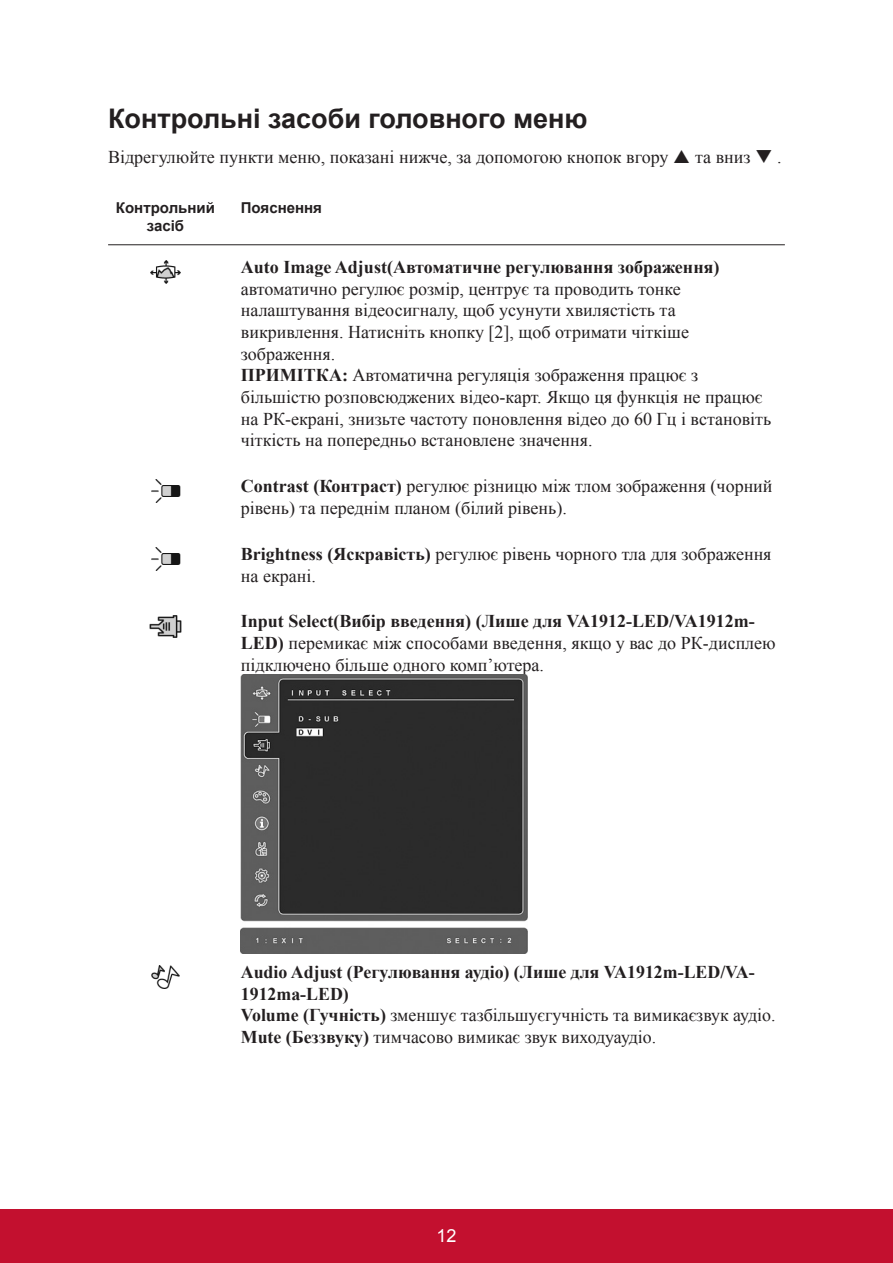
<style>
.page{position:relative;width:893px;height:1263px;background:#fff}
.page>*{position:absolute;margin:0;border:0;box-sizing:border-box;transform-origin:0 0}
.t1{font:700 27px "Arial";color:#231f20}
.t2{font:18px/21.6px "Times New Roman";color:#231f20}
.t3{font:700 18px/21.6px "Times New Roman";color:#231f20}
.t4{font:18px "Arial";color:#fff}
.t5{font:700 15px/18px "Arial";color:#231f20;text-align:center}
.s1{font-weight:700}
.s2{font-weight:400}
</style>
<div class="page">
<div style="left:0;top:1210px;width:892px;height:53px;background:#c3102f"></div>
<img style="left:150px;top:261px;width:31px;height:22px">
<img style="left:151px;top:480px;width:30px;height:22px">
<img style="left:151px;top:547px;width:30px;height:23px">
<img style="left:149px;top:615px;width:33px;height:23px">
<img style="left:241px;top:674px;width:286px;height:280px">
<img style="left:151px;top:966px;width:29px;height:22px">
<hr style="left:108px;top:244px;width:676px;height:1px;background:#231f20">
<h1 class="t1" style="left:108px;top:100px;width:480px">Контрольні засоби головного меню</h1>
<p class="t2" style="left:108px;top:146px;width:561px">Відрегулюйте пункти меню, показані нижче, за допомогою кнопок вгору</p>
<p class="t2" style="left:694px;top:146px;width:88px">та вниз ❑ .</p>
<p class="t5" style="left:116px;top:199px;width:100px">Контрольний засіб</p>
<p class="t5" style="left:241px;top:199px;width:83px">Пояснення</p>
<p class="t3" style="left:241px;top:256px;width:480px">Auto Image Adjust(Автоматичне регулювання зображення)</p>
<p class="t2" style="left:241px;top:278px;width:531px">автоматично регулює розмір, центрує та проводить тонке налаштування відеосигналу, щоб усунути хвилястість та викривлення. Натисніть кнопку [2], щоб отримати чіткіше зображення.<br><span class="s1">ПРИМІТКА:</span> Автоматична регуляція зображення працює з більшістю розповсюджених відео-карт. Якщо ця функція не працює на РК-екрані, знизьте частоту поновлення відео до 60 Гц і встановіть чіткість на попередньо встановлене значення.</p>
<p class="t2" style="left:241px;top:475px;width:533px"><span class="s1">Contrast (Контраст)</span> регулює різницю між тлом зображення (чорний рівень) та переднім планом (білий рівень).</p>
<p class="t2" style="left:241px;top:543px;width:532px"><span class="s1">Brightness (Яскравість)</span> регулює рівень чорного тла для зображення на екрані.</p>
<p class="t2" style="left:241px;top:610px;width:536px"><span class="s1">Input Select(Вибір введення) (Лише для VA1912-LED/VA1912m-<br>LED)</span> перемикає між способами введення, якщо у вас до РК-дисплею підключено більше одного комп’ютера.</p>
<p class="t3" style="left:241px;top:960px;width:536px">Audio Adjust (Регулювання аудіо) (Лише для VA1912m-LED/VA-1912ma-LED)<br>Volume (Гучність) <span class="s2">зменшує тазбільшуєгучність та вимикаєзвук аудіо.<br></span>Mute (Беззвуку) <span class="s2">тимчасово вимикає звук виходуаудіо.</span></p>
<p class="t4" style="left:436px;top:1223px;width:22px">12</p>
</div>
